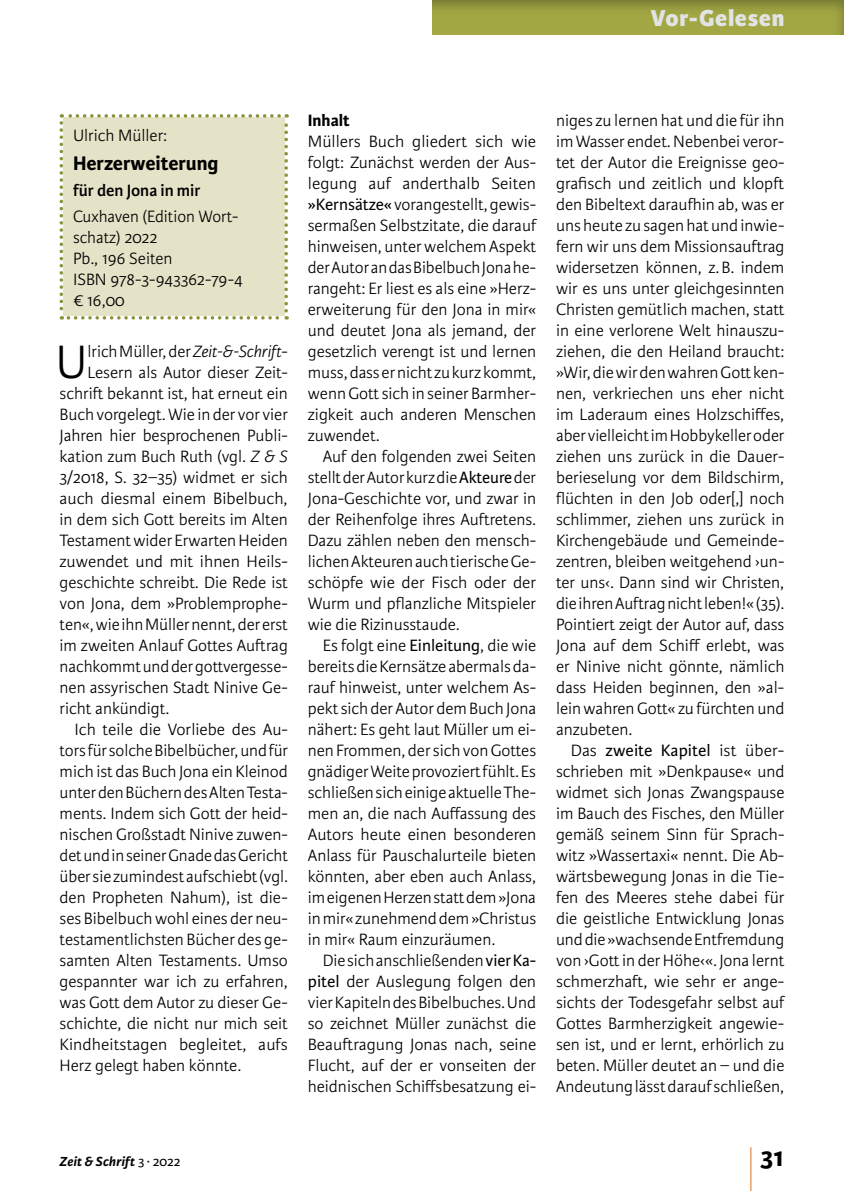
<style>
.page{position:relative;width:844px;height:1191px;background:#fff}
.page>*{position:absolute;margin:0;border:0;box-sizing:border-box;transform-origin:0 0}
.t1{font:300 59.5px "Karmina Sans Basic";color:#df7427;scale:.29 1}
.t2{font:300 49.88px "Karmina Sans Basic";color:#000}
.t3{font:700 28px "Karmina Sans Basic";color:#000}
.t4{font:800 24.5px "Karmina Sans Basic";letter-spacing:.025em;color:#e2e3e4}
.t5{font:700 21px "Karmina Sans Basic";color:#000}
.t6{font:300 17.5px/21px "Karmina Sans Basic";color:#000;text-align:justify}
.t7{font:600 17.5px "Karmina Sans Basic";color:#000}
.t8{font:700 17.5px "Karmina Sans Basic";color:#000}
.t9{font:italic 700 14px "Karmina Sans Basic";letter-spacing:.015em;color:#000}
.s1{font-style:italic}
.s2{font-weight:400}
.s3{font-weight:400;font-style:normal}
</style>
<div class="page">
<div style="left:60px;top:114px;width:228px;height:205px;background:#e4e2c7"></div>
<div style="left:430px;top:0;width:413px;height:35px;background:#000;opacity:.3"></div>
<h3 class="t4" style="left:650px;top:4px;width:135px">Vor-Gelesen</h3>
<p class="t6" style="left:73px;top:125px;width:96px">Ulrich Müller:</p>
<p class="t5" style="left:73px;top:151px;width:147px">Herzerweiterung</p>
<p class="t7" style="left:73px;top:181px;width:129px">für den Jona in mir</p>
<p class="t6" style="left:73px;top:206px;width:171px;text-align:left">Cuxhaven (Edition Wort&shy;schatz) 2022<br>Pb., 196 Seiten<br>ISBN 978-3-943362-79-4 € 16,00</p>
<h2 class="t2" style="left:55px;top:335px;width:34px">U</h2>
<p class="t6" style="left:87px;top:341px;width:202px">lrich Müller, der <span class="s1">Zeit-&amp;-Schrift</span>-</p>
<p class="t6" style="left:87px;top:362px;width:202px">Lesern als Autor dieser Zeit-</p>
<p class="t6" style="left:60px;top:383px;width:230px">schrift bekannt ist, hat erneut ein</p>
<p class="t6" style="left:60px;top:404px;width:230px">Buch vorgelegt. Wie in der vor vier</p>
<p class="t6" style="left:60px;top:425px;width:230px">Jahren hier besprochenen Publi-</p>
<p class="t6" style="left:60px;top:446px;width:230px">kation zum Buch Ruth (vgl. <span class="s1">Z &amp; S</span></p>
<p class="t6" style="left:60px;top:467px;width:230px">3/2018, S. 32–35) widmet er sich</p>
<p class="t6" style="left:60px;top:488px;width:230px">auch diesmal einem Bibelbuch,</p>
<p class="t6" style="left:60px;top:509px;width:230px">in dem sich Gott bereits im Alten</p>
<p class="t6" style="left:60px;top:530px;width:230px">Testament wider Erwarten Heiden</p>
<p class="t6" style="left:60px;top:551px;width:230px">zuwendet und mit ihnen Heils-</p>
<p class="t6" style="left:60px;top:572px;width:230px">geschichte schreibt. Die Rede ist</p>
<p class="t6" style="left:60px;top:593px;width:230px">von Jona, dem »Problemprophe-</p>
<p class="t6" style="left:60px;top:614px;width:230px">ten«, wie ihn Müller nennt, der erst</p>
<p class="t6" style="left:60px;top:635px;width:230px">im zweiten Anlauf Gottes Auftrag</p>
<p class="t6" style="left:60px;top:656px;width:230px">nachkommt und der gottvergesse-</p>
<p class="t6" style="left:60px;top:677px;width:230px">nen assyrischen Stadt Ninive Ge-</p>
<p class="t6" style="left:60px;top:698px;width:111px">richt ankündigt.</p>
<p class="t6" style="left:74px;top:719px;width:215px">Ich teile die Vorliebe des Au-</p>
<p class="t6" style="left:60px;top:740px;width:230px">tors für solche Bibelbücher, und für</p>
<p class="t6" style="left:60px;top:761px;width:230px">mich ist das Buch Jona ein Kleinod</p>
<p class="t6" style="left:60px;top:782px;width:230px">unter den Büchern des Alten Testa-</p>
<p class="t6" style="left:60px;top:803px;width:230px">ments. Indem sich Gott der heid-</p>
<p class="t6" style="left:60px;top:824px;width:230px">nischen Großstadt Ninive zuwen-</p>
<p class="t6" style="left:60px;top:845px;width:230px">det und in seiner Gnade das Gericht</p>
<p class="t6" style="left:60px;top:866px;width:230px">über sie zumindest aufschiebt (vgl.</p>
<p class="t6" style="left:60px;top:887px;width:230px">den Propheten Nahum), ist die-</p>
<p class="t6" style="left:60px;top:908px;width:230px">ses Bibelbuch wohl eines der neu-</p>
<p class="t6" style="left:60px;top:929px;width:230px">testamentlichsten Bücher des ge-</p>
<p class="t6" style="left:60px;top:950px;width:230px">samten Alten Testaments. Umso</p>
<p class="t6" style="left:60px;top:971px;width:230px">gespannter war ich zu erfahren,</p>
<p class="t6" style="left:60px;top:992px;width:230px">was Gott dem Autor zu dieser Ge-</p>
<p class="t6" style="left:60px;top:1013px;width:230px">schichte, die nicht nur mich seit</p>
<p class="t6" style="left:60px;top:1034px;width:230px">Kindheitstagen begleitet, aufs</p>
<p class="t6" style="left:60px;top:1055px;width:183px">Herz gelegt haben könnte.</p>
<p class="t8" style="left:308px;top:110px;width:43px">Inhalt</p>
<p class="t6" style="left:308px;top:131px;width:230px">Müllers Buch gliedert sich wie folgt: Zunächst werden der Aus&shy;legung auf anderthalb Seiten <span class="s2">»Kernsätze«</span> vorangestellt, gewis&shy;sermaßen Selbstzitate, die darauf hinweisen, unter welchem Aspekt der Autor an das Bibelbuch Jona he&shy;rangeht: Er liest es als eine »Herz&shy;erweiterung für den Jona in mir« und deutet Jona als jemand, der gesetzlich verengt ist und lernen muss, dass er nicht zu kurz kommt, wenn Gott sich in seiner Barmher&shy;zigkeit auch anderen Menschen zuwendet.</p>
<p class="t6" style="left:308px;top:446px;width:230px;text-indent:15px">Auf den folgenden zwei Seiten stellt der Autor kurz die <span class="s2">Akteure</span> der Jona-Geschichte vor, und zwar in der Reihenfolge ihres Auftretens.<br>Dazu zählen neben den mensch&shy;lichen Akteuren auch tierische Ge&shy;schöpfe wie der Fisch oder der Wurm und pflanzliche Mitspieler wie die Rizinusstaude.</p>
<p class="t6" style="left:308px;top:635px;width:230px;text-indent:15px">Es folgt eine <span class="s2">Einleitung</span>, die wie bereits die Kernsätze abermals da&shy;rauf hinweist, unter welchem As&shy;pekt sich der Autor dem Buch Jona nähert: Es geht laut Müller um ei&shy;nen Frommen, der sich von Gottes gnädiger Weite provoziert fühlt. Es schließen sich einige aktuelle The&shy;men an, die nach Auffassung des Autors heute einen besonderen Anlass für Pauschalurteile bieten könnten, aber eben auch Anlass, im eigenen Herzen statt dem »Jona in mir« zunehmend dem »Christus in mir« Raum einzuräumen.</p>
<p class="t6" style="left:308px;top:950px;width:230px;text-indent:15px">Die sich anschließenden <span class="s2">vier Ka&shy;pitel</span> der Auslegung folgen den vier Kapiteln des Bibelbuches. Und so zeichnet Müller zunächst die Beauftragung Jonas nach, seine Flucht, auf der er vonseiten der heidnischen Schiffsbesatzung ei-</p>
<p class="t6" style="left:556px;top:110px;width:230px">niges zu lernen hat und die für ihn im Wasser endet. Nebenbei veror&shy;tet der Autor die Ereignisse geo&shy;grafisch und zeitlich und klopft den Bibeltext daraufhin ab, was er uns heute zu sagen hat und inwie&shy;fern wir uns dem Missionsauftrag widersetzen können, z.B. indem wir es uns unter gleichgesinnten Christen gemütlich machen, statt in eine verlorene Welt hinauszu&shy;ziehen, die den Heiland braucht: »Wir, die wir den wahren Gott ken&shy;nen, verkriechen uns eher nicht im Laderaum eines Holzschiffes, aber vielleicht im Hobbykeller oder ziehen uns zurück in die Dauer&shy;berieselung vor dem Bildschirm, flüchten in den Job oder[,] noch schlimmer, ziehen uns zurück in Kirchengebäude und Gemeinde&shy;zentren, bleiben weitgehend ›un&shy;ter uns‹. Dann sind wir Christen, die ihren Auftrag nicht leben!« (35).<br>Pointiert zeigt der Autor auf, dass Jona auf dem Schiff erlebt, was er Ninive nicht gönnte, nämlich dass Heiden beginnen, den »al&shy;lein wahren Gott« zu fürchten und anzubeten.</p>
<p class="t6" style="left:556px;top:740px;width:230px;text-indent:15px">Das <span class="s2">zweite Kapitel</span> ist über&shy;schrieben mit »Denkpause« und widmet sich Jonas Zwangspause im Bauch des Fisches, den Müller gemäß seinem Sinn für Sprach&shy;witz »Wassertaxi« nennt. Die Ab&shy;wärtsbewegung Jonas in die Tie&shy;fen des Meeres stehe dabei für die geistliche Entwicklung Jonas und die »wachsende Entfremdung von ›Gott in der Höhe‹«. Jona lernt schmerzhaft, wie sehr er ange&shy;sichts der Todesgefahr selbst auf Gottes Barmherzigkeit angewie&shy;sen ist, und er lernt, erhörlich zu beten. Müller deutet an – und die Andeutung lässt darauf schließen,</p>
<h1 class="t1" style="left:748px;top:1140px;width:17px">|</h1>
<p class="t9" style="left:60px;top:1153px;width:122px">Zeit &amp; Schrift <span class="s3">3 ∙ 2022</span></p>
<h3 class="t3" style="left:760px;top:1141px;width:25px">31</h3>
</div>
